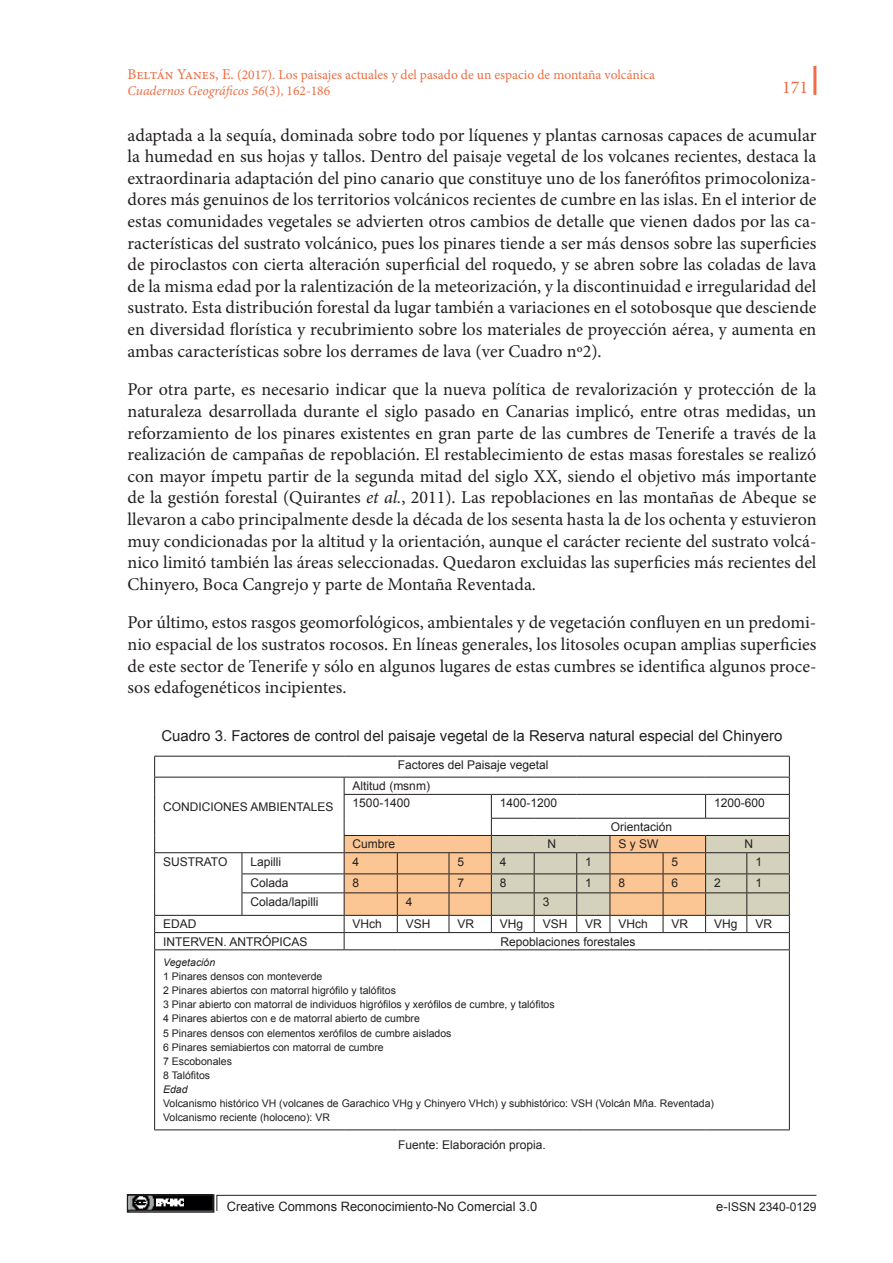
<style>
.page{position:relative;width:893px;height:1263px;background:#fff}
.page>*{position:absolute;margin:0;border:0;box-sizing:border-box;transform-origin:0 0}
.t1{font:18px/21.6px "Minion Pro";color:#231f20;text-align:justify}
.t2{font:18px "Minion Pro";color:#ef6d43}
.t3{font:15px "Arial";color:#231f20}
.t4{font:13.5px/16.2px "Minion Pro";color:#ef6d43}
.t5{font:12.9px "Arial";color:#231f20}
.t6{font:12px/17.2px "Arial";color:#231f20}
.t7{font:10.5px/14.1px "Arial";color:#231f20}
.t8{font:italic 10.5px "Arial";color:#231f20}
.s1{font-size:15px}
.s2{font-style:italic}
.s3{font-size:12.9px}
</style>
<div class="page">
<hr style="left:813px;top:66px;width:3px;height:29px;background:#ef6d43">
<img style="left:130px;top:1197px;width:81px;height:13px">
<div style="left:127px;top:1194px;width:87px;height:19px;border:2px solid #231f20"></div>
<svg style="left:216px;top:1194px;width:601px;height:17px"></svg>
<hr style="left:154px;top:756px;width:88px;height:1px;background:#231f20">
<hr style="left:242px;top:756px;width:102px;height:1px;background:#231f20">
<hr style="left:154px;top:777px;width:88px;height:1px;background:#231f20">
<hr style="left:242px;top:777px;width:102px;height:1px;background:#231f20">
<hr style="left:154px;top:852px;width:88px;height:1px;background:#231f20">
<hr style="left:242px;top:852px;width:102px;height:1px;background:#231f20">
<hr style="left:242px;top:873px;width:102px;height:1px;background:#231f20">
<hr style="left:242px;top:892px;width:102px;height:1px;background:#231f20">
<svg style="left:242px;top:853px;width:1px;height:62px"></svg>
<hr style="left:154px;top:915px;width:88px;height:1px;background:#231f20">
<hr style="left:242px;top:915px;width:102px;height:1px;background:#231f20">
<hr style="left:154px;top:932px;width:88px;height:1px;background:#231f20">
<svg style="left:154px;top:756px;width:1px;height:193px"></svg>
<hr style="left:242px;top:932px;width:102px;height:1px;background:#231f20">
<svg style="left:344px;top:756px;width:446px;height:193px"></svg>
<hr style="left:154px;top:949px;width:88px;height:1px;background:#231f20">
<hr style="left:154px;top:950px;width:1px;height:179px;background:#231f20">
<hr style="left:242px;top:949px;width:102px;height:1px;background:#231f20">
<hr style="left:344px;top:949px;width:53px;height:1px;background:#231f20">
<hr style="left:397px;top:949px;width:52px;height:1px;background:#231f20">
<hr style="left:449px;top:949px;width:42px;height:1px;background:#231f20">
<hr style="left:491px;top:949px;width:43px;height:1px;background:#231f20">
<hr style="left:534px;top:949px;width:43px;height:1px;background:#231f20">
<hr style="left:577px;top:949px;width:33px;height:1px;background:#231f20">
<hr style="left:610px;top:949px;width:53px;height:1px;background:#231f20">
<hr style="left:663px;top:949px;width:43px;height:1px;background:#231f20">
<hr style="left:706px;top:949px;width:41px;height:1px;background:#231f20">
<hr style="left:747px;top:949px;width:43px;height:1px;background:#231f20">
<hr style="left:789px;top:950px;width:1px;height:179px;background:#231f20">
<hr style="left:154px;top:1129px;width:88px;height:1px;background:#231f20">
<hr style="left:242px;top:1129px;width:102px;height:1px;background:#231f20">
<hr style="left:344px;top:1129px;width:53px;height:1px;background:#231f20">
<hr style="left:397px;top:1129px;width:52px;height:1px;background:#231f20">
<hr style="left:449px;top:1129px;width:42px;height:1px;background:#231f20">
<hr style="left:491px;top:1129px;width:43px;height:1px;background:#231f20">
<hr style="left:534px;top:1129px;width:43px;height:1px;background:#231f20">
<hr style="left:577px;top:1129px;width:33px;height:1px;background:#231f20">
<hr style="left:610px;top:1129px;width:53px;height:1px;background:#231f20">
<hr style="left:663px;top:1129px;width:43px;height:1px;background:#231f20">
<hr style="left:706px;top:1129px;width:41px;height:1px;background:#231f20">
<hr style="left:747px;top:1129px;width:43px;height:1px;background:#231f20">
<p class="t4" style="left:128px;top:66px;width:529px"><span class="s1">Beltán Yanes, E.</span> (2017). Los paisajes actuales y del pasado de un espacio de montaña volcánica<br><span class="s2">Cuadernos Geográficos 56</span>(3), 162-186</p>
<p class="t1" style="left:128px;top:124px;width:690px">adaptada a la sequía, dominada sobre todo por líquenes y plantas carnosas capaces de acumular la humedad en sus hojas y tallos. Dentro del paisaje vegetal de los volcanes recientes, destaca la extraordinaria adaptación del pino canario que constituye uno de los fanerófitos primocoloniza&shy;dores más genuinos de los territorios volcánicos recientes de cumbre en las islas. En el interior de estas comunidades vegetales se advierten otros cambios de detalle que vienen dados por las ca&shy;racterísticas del sustrato volcánico, pues los pinares tiende a ser más densos sobre las superficies de piroclastos con cierta alteración superficial del roquedo, y se abren sobre las coladas de lava de la misma edad por la ralentización de la meteorización, y la discontinuidad e irregularidad del sustrato. Esta distribución forestal da lugar también a variaciones en el sotobosque que desciende en diversidad florística y recubrimiento sobre los materiales de proyección aérea, y aumenta en ambas características sobre los derrames de lava (ver Cuadro nº2).</p>
<p class="t1" style="left:128px;top:379px;width:690px">Por otra parte, es necesario indicar que la nueva política de revalorización y protección de la naturaleza desarrollada durante el siglo pasado en Canarias implicó, entre otras medidas, un reforzamiento de los pinares existentes en gran parte de las cumbres de Tenerife a través de la realización de campañas de repoblación. El restablecimiento de estas masas forestales se realizó con mayor ímpetu partir de la segunda mitad del siglo XX, siendo el objetivo más importante de la gestión forestal (Quirantes <span class="s2">et al.</span>, 2011). Las repoblaciones en las montañas de Abeque se llevaron a cabo principalmente desde la década de los sesenta hasta la de los ochenta y estuvieron muy condicionadas por la altitud y la orientación, aunque el carácter reciente del sustrato volcá&shy;nico limitó también las áreas seleccionadas. Quedaron excluidas las superficies más recientes del Chinyero, Boca Cangrejo y parte de Montaña Reventada.</p>
<p class="t1" style="left:128px;top:612px;width:690px">Por último, estos rasgos geomorfológicos, ambientales y de vegetación confluyen en un predomi&shy;nio espacial de los sustratos rocosos. En líneas generales, los litosoles ocupan amplias superficies de este sector de Tenerife y sólo en algunos lugares de estas cumbres se identifica algunos proce&shy;sos edafogenéticos incipientes.</p>
<p class="t3" style="left:161px;top:726px;width:623px">Cuadro 3. Factores de control del paisaje vegetal de la Reserva natural especial del Chinyero</p>
<p class="t6" style="left:398px;top:756px;width:152px">Factores del Paisaje vegetal</p>
<p class="t6" style="left:163px;top:798px;width:172px">CONDICIONES AMBIENTALES</p>
<p class="t2" style="left:782px;top:75px;width:27px">171</p>
<p class="t6" style="left:353px;top:777px;width:79px">Altitud (msnm)<br>1500-1400</p>
<p class="t6" style="left:500px;top:795px;width:59px">1400-1200</p>
<p class="t6" style="left:714px;top:795px;width:52px">1200-600</p>
<p class="t6" style="left:611px;top:818px;width:63px">Orientación</p>
<p class="t6" style="left:353px;top:836px;width:44px">Cumbre</p>
<p class="t6" style="left:548px;top:836px;width:10px">N</p>
<p class="t6" style="left:618px;top:836px;width:42px">S y SW</p>
<p class="t6" style="left:744px;top:836px;width:10px">N</p>
<p class="t6" style="left:163px;top:853px;width:66px">SUSTRATO</p>
<p class="t6" style="left:250px;top:853px;width:32px">Lapilli</p>
<p class="t6" style="left:353px;top:853px;width:8px">4</p>
<p class="t6" style="left:457px;top:853px;width:8px">5</p>
<p class="t6" style="left:500px;top:853px;width:8px">4</p>
<p class="t6" style="left:585px;top:853px;width:8px">1</p>
<p class="t6" style="left:672px;top:853px;width:8px">5</p>
<p class="t6" style="left:755px;top:853px;width:8px">1</p>
<p class="t6" style="left:250px;top:874px;width:40px">Colada</p>
<p class="t6" style="left:353px;top:874px;width:8px">8</p>
<p class="t6" style="left:457px;top:874px;width:8px">7</p>
<p class="t6" style="left:500px;top:874px;width:8px">8</p>
<p class="t6" style="left:585px;top:874px;width:8px">1</p>
<p class="t6" style="left:618px;top:874px;width:8px">8</p>
<p class="t6" style="left:671px;top:874px;width:8px">6</p>
<p class="t6" style="left:714px;top:874px;width:8px">2</p>
<p class="t6" style="left:755px;top:874px;width:8px">1</p>
<p class="t6" style="left:250px;top:893px;width:70px">Colada/lapilli</p>
<p class="t6" style="left:406px;top:893px;width:8px">4</p>
<p class="t6" style="left:543px;top:893px;width:8px">3</p>
<p class="t6" style="left:163px;top:916px;width:35px">EDAD</p>
<p class="t6" style="left:353px;top:916px;width:31px">VHch</p>
<p class="t6" style="left:406px;top:916px;width:26px">VSH</p>
<p class="t6" style="left:457px;top:916px;width:18px">VR</p>
<p class="t6" style="left:500px;top:916px;width:25px">VHg</p>
<p class="t6" style="left:543px;top:916px;width:26px">VSH</p>
<p class="t6" style="left:585px;top:916px;width:18px">VR</p>
<p class="t6" style="left:618px;top:916px;width:31px">VHch</p>
<p class="t6" style="left:672px;top:916px;width:18px">VR</p>
<p class="t6" style="left:714px;top:916px;width:25px">VHg</p>
<p class="t6" style="left:755px;top:916px;width:18px">VR</p>
<p class="t6" style="left:163px;top:933px;width:146px">INTERVEN. ANTRÓPICAS</p>
<p class="t6" style="left:501px;top:933px;width:136px">Repoblaciones forestales</p>
<p class="t8" style="left:163px;top:955px;width:54px">Vegetación</p>
<p class="t7" style="left:163px;top:969px;width:393px">1 Pinares densos con monteverde<br>2 Pinares abiertos con matorral higrófilo y talófitos<br>3 Pinar abierto con matorral de individuos higrófilos y xerófilos de cumbre, y talófitos 4 Pinares abiertos con e de matorral abierto de cumbre<br>5 Pinares densos con elementos xerófilos de cumbre aislados<br>6 Pinares semiabiertos con matorral de cumbre<br>7 Escobonales<br>8 Talófitos</p>
<p class="t8" style="left:163px;top:1082px;width:26px">Edad</p>
<p class="t7" style="left:163px;top:1096px;width:552px">Volcanismo histórico VH (volcanes de Garachico VHg y Chinyero VHch) y subhistórico: VSH (Volcán Mña. Reventada)<br>Volcanismo reciente (holoceno): VR</p>
<p class="t6" style="left:398px;top:1136px;width:149px">Fuente: Elaboración propia.</p>
<p class="t5" style="left:227px;top:1198px;width:312px">Creative Commons Reconocimiento-No Comercial 3.0</p>
<p class="t6" style="left:716px;top:1198px;width:102px"><span class="s3">e-</span>ISSN 2340-0129</p>
</div>
